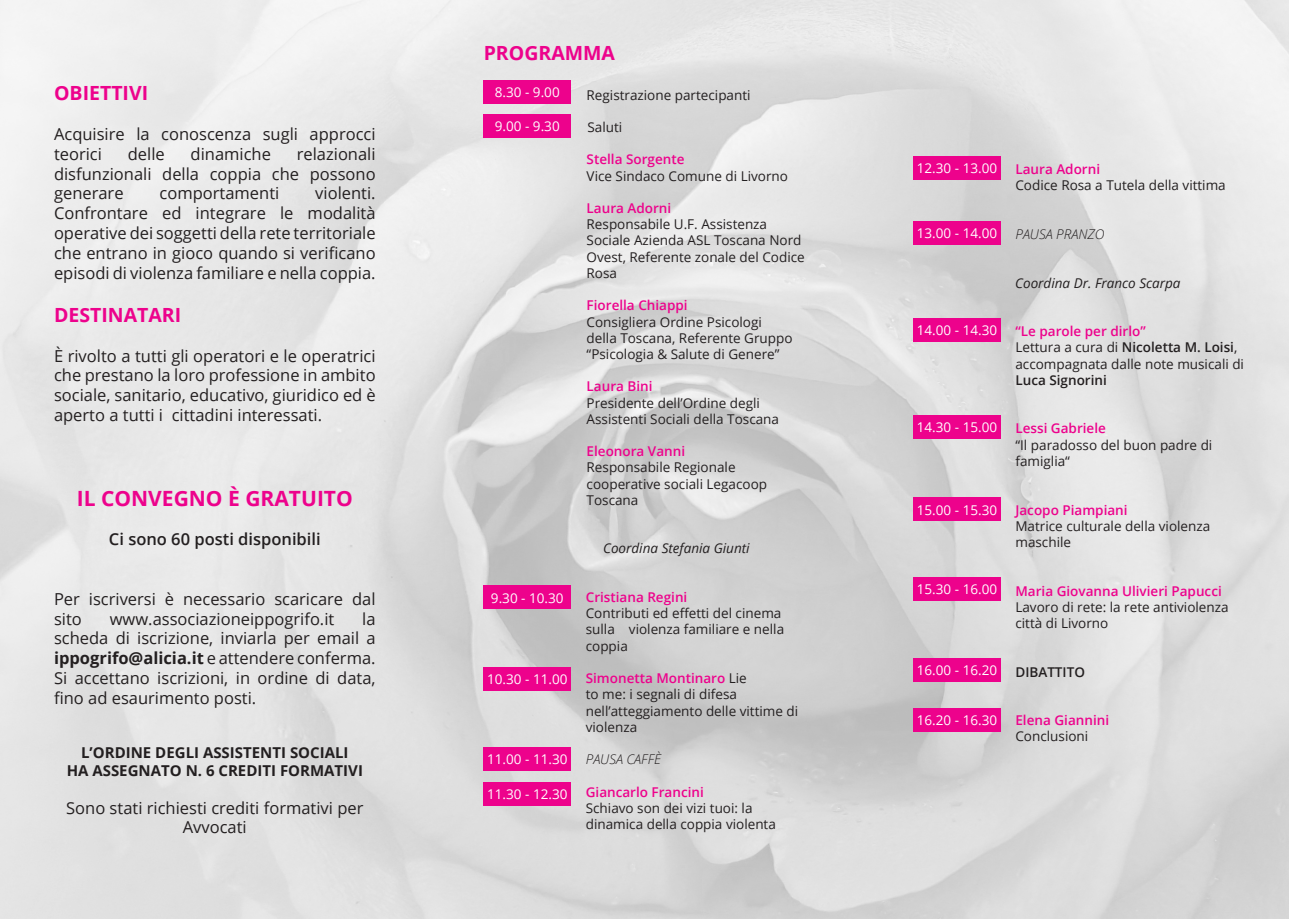
<style>
.page{position:relative;width:1289px;height:919px;background:#fff}
.page>*{position:absolute;margin:0;border:0;box-sizing:border-box;transform-origin:0 0}
.t1{font:700 21px "Open Sans";color:#ed028c}
.t2{font:700 19.5px "Open Sans";color:#ed028c}
.t3{font:16.5px/19.8px "Open Sans";color:#231f20;text-align:justify}
.t4{font:600 16.5px "Open Sans";color:#231f20}
.t5{font:700 15px "Open Sans";color:#231f20}
.t6{font:13.5px/16.2px "Open Sans";color:#231f20}
.t7{font:600 13.5px "Open Sans";color:#ed028c}
.t8{font:13.5px "Open Sans";color:#fff}
.t9{font:italic 13.5px "Open Sans";color:#231f20}
.t10{font:italic 300 13.5px "Open Sans";color:#231f20}
.t11{font:600 13.5px "Open Sans";color:#231f20}
.s1{font-weight:700}
.s2{font-weight:600;color:#ed028c}
.s3{font-weight:600}
</style>
<div class="page">
<img style="left:0;top:0;width:1288px;height:918px">
<div style="left:483px;top:80px;width:88px;height:24px;background:#ed028c"></div>
<div style="left:483px;top:114px;width:88px;height:24px;background:#ed028c"></div>
<div style="left:483px;top:585px;width:88px;height:24px;background:#ed028c"></div>
<div style="left:483px;top:667px;width:88px;height:23px;background:#ed028c"></div>
<div style="left:483px;top:747px;width:88px;height:23px;background:#ed028c"></div>
<div style="left:483px;top:782px;width:88px;height:23px;background:#ed028c"></div>
<div style="left:913px;top:156px;width:87px;height:24px;background:#ed028c"></div>
<div style="left:913px;top:221px;width:87px;height:23px;background:#ed028c"></div>
<div style="left:913px;top:318px;width:87px;height:23px;background:#ed028c"></div>
<div style="left:913px;top:415px;width:87px;height:23px;background:#ed028c"></div>
<div style="left:913px;top:577px;width:87px;height:24px;background:#ed028c"></div>
<div style="left:913px;top:658px;width:87px;height:23px;background:#ed028c"></div>
<div style="left:913px;top:708px;width:87px;height:23px;background:#ed028c"></div>
<div style="left:913px;top:497px;width:87px;height:24px;background:#ed028c"></div>
<p class="t2" style="left:54px;top:80px;width:96px">OBIETTIVI</p>
<p class="t3" style="left:54px;top:124px;width:323px">Acquisire la conoscenza sugli approcci teorici</p>
<p class="t3" style="left:54px;top:143px;width:323px;text-indent:243px">relazionali disfunzionali della coppia che possono generare</p>
<p class="t3" style="left:128px;top:143px;width:38px">delle</p>
<p class="t3" style="left:190px;top:143px;width:82px">dinamiche</p>
<p class="t3" style="left:54px;top:183px;width:323px;text-indent:261px">violenti.<br>Confrontare ed integrare le modalità operative dei soggetti della rete territoriale che entrano in gioco quando si verificano episodi di violenza familiare e nella coppia.</p>
<p class="t2" style="left:54px;top:301px;width:129px">DESTINATARI</p>
<p class="t3" style="left:54px;top:345px;width:323px">È rivolto a tutti gli operatori e le operatrici che prestano la loro professione in ambito sociale, sanitario, educativo, giuridico ed è aperto a tutti i cittadini interessati.</p>
<p class="t3" style="left:159px;top:183px;width:121px">comportamenti</p>
<p class="t1" style="left:77px;top:483px;width:277px">IL CONVEGNO È GRATUITO</p>
<p class="t4" style="left:109px;top:528px;width:213px">Ci sono 60 posti disponibili</p>
<p class="t3" style="left:54px;top:588px;width:323px">Per iscriversi è necessario scaricare dal sito</p>
<p class="t3" style="left:110px;top:608px;width:226px">www.associazioneippogrifo.it</p>
<p class="t3" style="left:54px;top:608px;width:323px;text-indent:308px">la scheda di iscrizione, inviarla per email a <span class="s1">ippogrifo@alicia.it</span> e attendere conferma.<br>Si accettano iscrizioni, in ordine di data, fino ad esaurimento posti.</p>
<p class="t5" style="left:81px;top:741px;width:269px">L’ORDINE DEGLI ASSISTENTI SOCIALI</p>
<p class="t5" style="left:67px;top:759px;width:298px">HA ASSEGNATO N. 6 CREDITI FORMATIVI</p>
<p class="t3" style="left:66px;top:797px;width:299px;text-align:center">Sono stati richiesti crediti formativi per<br>Avvocati</p>
<p class="t2" style="left:483px;top:39px;width:133px">PROGRAMMA</p>
<p class="t6" style="left:586px;top:86px;width:165px">Registrazione partecipanti</p>
<p class="t6" style="left:587px;top:119px;width:36px">Saluti</p>
<p class="t7" style="left:586px;top:150px;width:99px">Stella Sorgente</p>
<p class="t6" style="left:586px;top:167px;width:203px">Vice Sindaco Comune di Livorno</p>
<p class="t7" style="left:586px;top:199px;width:86px">Laura Adorni</p>
<p class="t6" style="left:586px;top:216px;width:220px">Responsabile U.F. Assistenza<br>Sociale Azienda ASL Toscana Nord<br>Ovest, Referente zonale del Codice<br>Rosa</p>
<p class="t7" style="left:586px;top:296px;width:102px">Fiorella Chiappi</p>
<p class="t6" style="left:586px;top:313px;width:207px">Consigliera Ordine Psicologi della Toscana, Referente Gruppo “Psicologia &amp; Salute di Genere”</p>
<p class="t7" style="left:586px;top:377px;width:67px">Laura Bini</p>
<p class="t6" style="left:586px;top:394px;width:194px">Presidente dell’Ordine degli<br>Assistenti Sociali della Toscana</p>
<p class="t7" style="left:586px;top:442px;width:100px">Eleonora Vanni</p>
<p class="t6" style="left:586px;top:459px;width:182px">Responsabile Regionale cooperative sociali Legacoop<br>Toscana</p>
<p class="t9" style="left:603px;top:539px;width:148px">Coordina Stefania Giunti</p>
<p class="t7" style="left:585px;top:588px;width:103px">Cristiana Regini</p>
<p class="t6" style="left:585px;top:605px;width:200px">Contributi ed effetti del cinema sulla violenza familiare e nella coppia</p>
<p class="t6" style="left:585px;top:669px;width:214px"><span class="s2">Simonetta Montinaro</span> Lie<br>to me: i segnali di difesa nell’atteggiamento delle vittime di violenza</p>
<p class="t10" style="left:585px;top:750px;width:77px">PAUSA CAFFÈ</p>
<p class="t7" style="left:585px;top:782px;width:120px">Giancarlo Francini</p>
<p class="t6" style="left:585px;top:799px;width:192px">Schiavo son dei vizi tuoi: la dinamica della coppia violenta</p>
<p class="t8" style="left:495px;top:83px;width:66px">8.30 - 9.00</p>
<p class="t8" style="left:495px;top:117px;width:66px">9.00 - 9.30</p>
<p class="t8" style="left:491px;top:588px;width:74px">9.30 - 10.30</p>
<p class="t8" style="left:487px;top:669px;width:82px">10.30 - 11.00</p>
<p class="t8" style="left:487px;top:750px;width:82px">11.00 - 11.30</p>
<p class="t8" style="left:487px;top:785px;width:82px">11.30 - 12.30</p>
<p class="t8" style="left:916px;top:159px;width:82px">12.30 - 13.00</p>
<p class="t8" style="left:916px;top:224px;width:82px">13.00 - 14.00</p>
<p class="t8" style="left:916px;top:321px;width:82px">14.00 - 14.30</p>
<p class="t8" style="left:916px;top:417px;width:82px">14.30 - 15.00</p>
<p class="t8" style="left:916px;top:500px;width:82px">15.00 - 15.30</p>
<p class="t8" style="left:916px;top:580px;width:82px">15.30 - 16.00</p>
<p class="t8" style="left:916px;top:661px;width:82px">16.00 - 16.20</p>
<p class="t8" style="left:916px;top:711px;width:82px">16.20 - 16.30</p>
<p class="t7" style="left:1015px;top:160px;width:86px">Laura Adorni</p>
<p class="t6" style="left:1015px;top:177px;width:212px">Codice Rosa a Tutela della vittima</p>
<p class="t10" style="left:1015px;top:225px;width:90px">PAUSA PRANZO</p>
<p class="t9" style="left:1015px;top:273px;width:167px">Coordina Dr. Franco Scarpa</p>
<p class="t7" style="left:1015px;top:322px;width:132px">“Le parole per dirlo”</p>
<p class="t6" style="left:1015px;top:339px;width:230px">Lettura a cura di <span class="s3">Nicoletta M. Loisi</span>, accompagnata dalle note musicali di<br><span class="s3">Luca Signorini</span></p>
<p class="t7" style="left:1015px;top:419px;width:92px">Lessi Gabriele</p>
<p class="t6" style="left:1015px;top:436px;width:198px">“Il paradosso del buon padre di famiglia“</p>
<p class="t7" style="left:1015px;top:500px;width:114px">Jacopo Piampiani</p>
<p class="t6" style="left:1015px;top:517px;width:196px">Matrice culturale della violenza maschile</p>
<p class="t7" style="left:1015px;top:581px;width:208px">Maria Giovanna Ulivieri Papucci</p>
<p class="t6" style="left:1015px;top:598px;width:215px">Lavoro di rete: la rete antiviolenza città di Livorno</p>
<p class="t11" style="left:1015px;top:662px;width:71px">DIBATTITO</p>
<p class="t7" style="left:1015px;top:711px;width:95px">Elena Giannini</p>
<p class="t6" style="left:1015px;top:728px;width:74px">Conclusioni</p>
</div>
